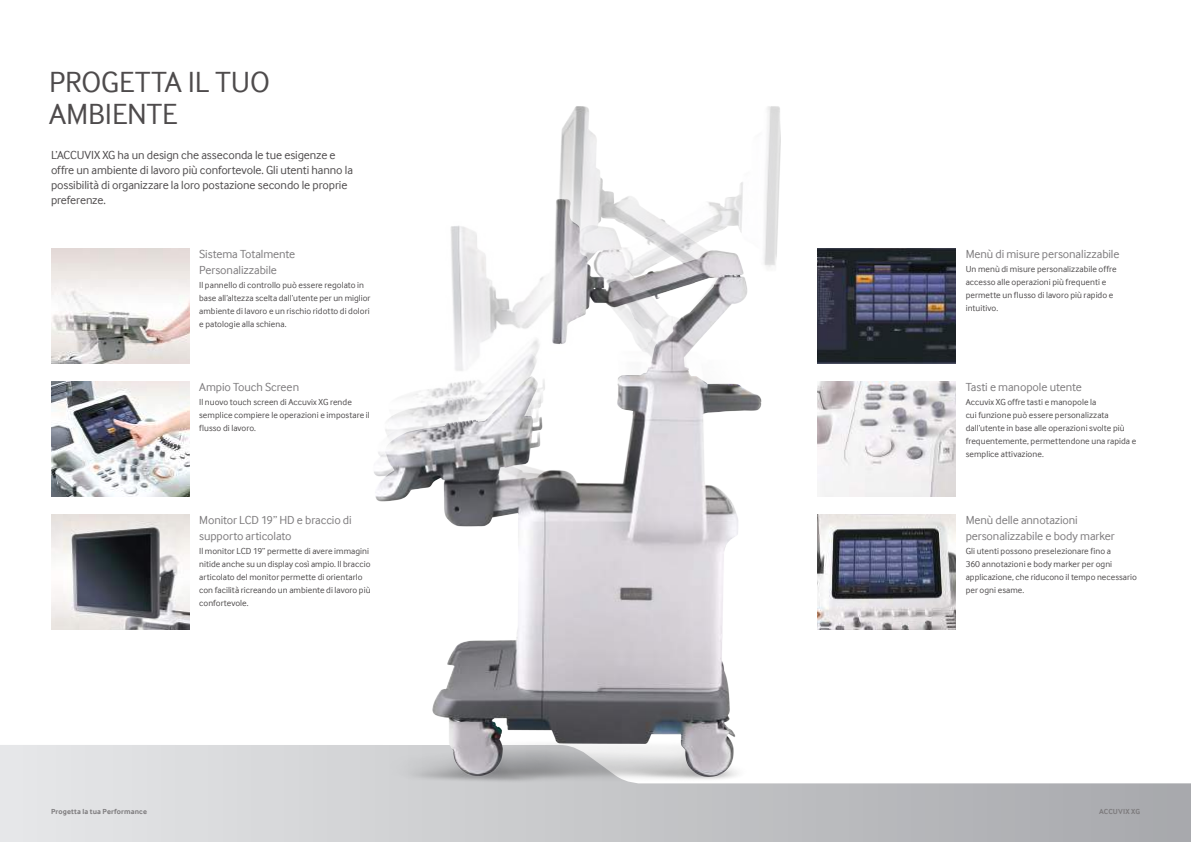
<style>
.page{position:relative;width:1191px;height:842px;background:#fff}
.page>*{position:absolute;margin:0;border:0;box-sizing:border-box;transform-origin:0 0}
.t1{font:30px/32px "Samsung Inter Face";letter-spacing:-.005em;color:#4e4b4c}
.t2{font:12px/16px "Samsung Inter Face";letter-spacing:-.01em;color:#7d7b7d}
.t3{font:12px/15px "Samsung Inter Face";letter-spacing:-.01em;color:#4e4b4c}
.t4{font:9px/13px "Samsung Inter Face";letter-spacing:.005em;color:#4e4b4c}
.t5{font:700 7.5px "Samsung Inter Face";letter-spacing:.015em;color:#7d7b7d}
</style>
<div class="page">
<svg style="left:0;top:745px;width:1191px;height:97px;background:#cdced1"></svg>
<img style="left:54px;top:106px;width:1074px;height:722px">
<img style="left:51px;top:248px;width:138px;height:116px">
<img style="left:51px;top:381px;width:138px;height:116px">
<img style="left:51px;top:514px;width:138px;height:116px">
<img style="left:817px;top:248px;width:138px;height:115px">
<img style="left:817px;top:381px;width:138px;height:116px">
<img style="left:817px;top:514px;width:138px;height:116px">
<h1 class="t1" style="left:49px;top:66px;width:222px">PROGETTA IL TUO<br>AMBIENTE</h1>
<h2 class="t3" style="left:51px;top:147px;width:303px">L’ACCUVIX XG ha un design che asseconda le tue esigenze e offre un ambiente di lavoro più confortevole. Gli utenti hanno la possibilità di organizzare la loro postazione secondo le proprie preferenze.</h2>
<h2 class="t2" style="left:199px;top:246px;width:98px">Sistema Totalmente<br>Personalizzabile</h2>
<p class="t4" style="left:199px;top:278px;width:173px">Il pannello di controllo può essere regolato in base all’altezza scelta dall’utente per un miglior ambiente di lavoro e un rischio ridotto di dolori e patologie alla schiena.</p>
<h2 class="t2" style="left:199px;top:379px;width:101px">Ampio Touch Screen</h2>
<p class="t4" style="left:199px;top:395px;width:172px">Il nuovo touch screen di Accuvix XG rende semplice compiere le operazioni e impostare il flusso di lavoro.</p>
<h2 class="t2" style="left:199px;top:512px;width:154px">Monitor LCD 19” HD e braccio di supporto articolato</h2>
<p class="t4" style="left:199px;top:544px;width:173px">Il monitor LCD 19” permette di avere immagini nitide anche su un display così ampio. Il braccio articolato del monitor permette di orientarlo con facilità ricreando un ambiente di lavoro più confortevole.</p>
<h2 class="t2" style="left:965px;top:246px;width:155px">Menù di misure personalizzabile</h2>
<p class="t4" style="left:965px;top:262px;width:152px">Un menù di misure personalizzabile offre accesso alle operazioni più frequenti e permette un flusso di lavoro più rapido e intuitivo.</p>
<h2 class="t2" style="left:965px;top:379px;width:118px">Tasti e manopole utente</h2>
<p class="t4" style="left:965px;top:395px;width:172px">Accuvix XG offre tasti e manopole la<br>cui funzione può essere personalizzata dall’utente in base alle operazioni svolte più frequentemente, permettendone una rapida e semplice attivazione.</p>
<h2 class="t2" style="left:965px;top:512px;width:151px">Menù delle annotazioni personalizzabile e body marker</h2>
<p class="t4" style="left:965px;top:544px;width:173px">Gli utenti possono preselezionare fino a<br>360 annotazioni e body marker per ogni applicazione, che riducono il tempo necessario per ogni esame.</p>
<p class="t5" style="left:51px;top:807px;width:97px">Progetta la tua Performance</p>
<p class="t5" style="left:1099px;top:807px;width:42px">ACCUVIX XG</p>
</div>
